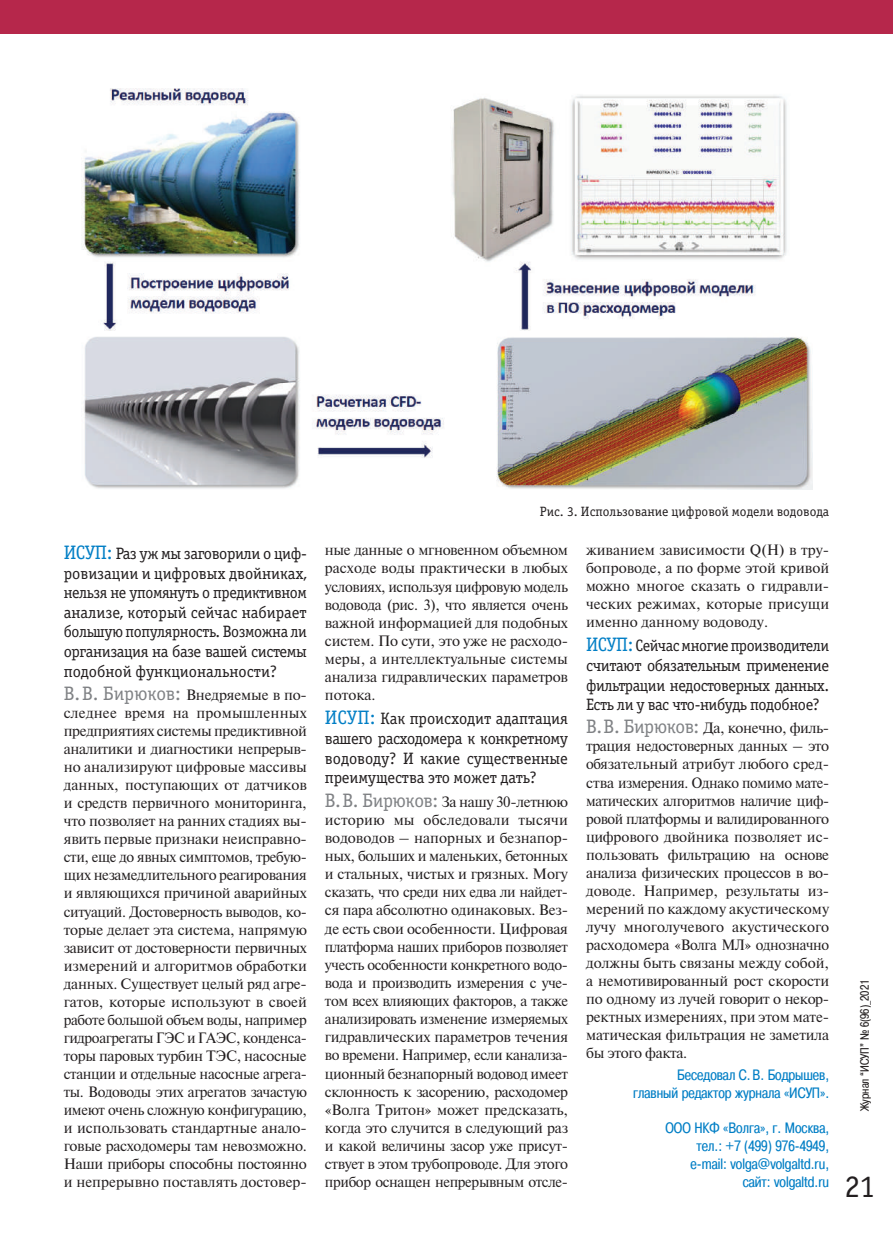
<style>
.page{position:relative;width:893px;height:1234px;background:#fff}
.page>*{position:absolute;margin:0;border:0;box-sizing:border-box;transform-origin:0 0}
.t1{font:31.5px "Officina Serif Book C";color:#231f20}
.t2{font:16.5px/19.5px "Officina Serif Book C";letter-spacing:-.02em;color:#231f20;text-align:justify}
.t3{font:15px/18px "Newton";letter-spacing:-.01em;color:#231f20;text-align:justify}
.t4{font:15px/18px "Pragmatica Cond C";color:#007ec5;text-align:right}
.t5{font:13.5px "Officina Serif Book C";color:#231f20}
.t6{font:12px "Pragmatica Cond C";color:#231f20}
.s1{font-size:19.5px;color:#007ec5}
.s2{font-family:"Officina Serif Book C";font-size:19.5px;color:#808285}
</style>
<div class="page">
<div style="left:0;top:0;width:893px;height:34px;background:#b6274b"></div>
<img style="left:81px;top:88px;width:731px;height:401px">
<p class="t2" style="left:64px;top:544px;width:245px"><span class="s1">ИСУП:</span> Раз уж мы заговорили о циф&shy;ровизации и цифровых двойниках, нельзя не упомянуть о предиктивном анализе, который сейчас набирает большую популярность. Возможна ли организация на базе вашей системы подобной функциональности?</p>
<p class="t3" style="left:64px;top:685px;width:245px"><span class="s2">В.В. Бирюков:</span> Внедряемые в по&shy;следнее время на промышленных предприятиях системы предиктивной аналитики и диагностики непрерыв&shy;но анализируют цифровые массивы данных, поступающих от датчиков и средств первичного мониторинга, что позволяет на ранних стадиях вы&shy;явить первые признаки неисправно&shy;сти, еще до явных симптомов, требую&shy;щих незамедлительного реагирования и являющихся причиной аварийных ситуаций. Достоверность выводов, ко&shy;торые делает эта система, напрямую зависит от достоверности первичных измерений и алгоритмов обработки данных. Существует целый ряд агре&shy;гатов, которые используют в своей работе большой объем воды, например гидроагрегаты ГЭС и ГАЭС, конденса&shy;торы паровых турбин ТЭС, насосные станции и отдельные насосные агрега&shy;ты. Водоводы этих агрегатов зачастую имеют очень сложную конфигурацию, и использовать стандартные анало&shy;говые расходомеры там невозможно.<br>Наши приборы способны постоянно и непрерывно поставлять достовер-</p>
<p class="t5" style="left:540px;top:504px;width:291px">Рис. 3. Использование цифровой модели водовода</p>
<p class="t3" style="left:325px;top:540px;width:245px">ные данные о мгновенном объемном расходе воды практически в любых условиях, используя цифровую модель водовода (рис. 3), что является очень важной информацией для подобных систем. По сути, это уже не расходо&shy;меры, а интеллектуальные системы анализа гидравлических параметров потока.</p>
<p class="t2" style="left:325px;top:709px;width:245px"><span class="s1">ИСУП:</span> Как происходит адаптация вашего расходомера к конкретному водоводу? И какие существенные преимущества это может дать?</p>
<p class="t3" style="left:325px;top:791px;width:245px"><span class="s2">В.В. Бирюков:</span> За нашу 30‑летнюю историю мы обследовали тысячи водоводов – напорных и безнапор&shy;ных, больших и маленьких, бетонных и стальных, чистых и грязных. Могу сказать, что среди них едва ли найдет&shy;ся пара абсолютно одинаковых. Вез&shy;де есть свои особенности. Цифровая платформа наших приборов позволяет учесть особенности конкретного водо&shy;вода и производить измерения с уче&shy;том всех влияющих факторов, а также анализировать изменение измеряемых гидравлических параметров течения во времени. Например, если канализа&shy;ционный безнапорный водовод имеет склонность к засорению, расходомер «Волга Тритон» может предсказать, когда это случится в следующий раз и какой величины засор уже присут&shy;ствует в этом трубопроводе. Для этого прибор оснащен непрерывным отсле-</p>
<p class="t3" style="left:586px;top:540px;width:245px">живанием зависимости Q(H) в тру&shy;бопроводе, а по форме этой кривой можно многое сказать о гидравли&shy;ческих режимах, которые присущи именно данному водоводу.</p>
<p class="t2" style="left:586px;top:636px;width:245px"><span class="s1">ИСУП:</span> Сейчас многие производители считают обязательным применение фильтрации недостоверных данных.<br>Есть ли у вас что-нибудь подобное?</p>
<p class="t3" style="left:586px;top:718px;width:245px"><span class="s2">В.В. Бирюков:</span> Да, конечно, филь&shy;трация недостоверных данных – это обязательный атрибут любого сред&shy;ства измерения. Однако помимо мате&shy;матических алгоритмов наличие циф&shy;ровой платформы и валидированного цифрового двойника позволяет ис&shy;пользовать фильтрацию на основе анализа физических процессов в во&shy;доводе. Например, результаты из&shy;мерений по каждому акустическому лучу многолучевого акустического расходомера «Волга МЛ» однозначно должны быть связаны между собой, а немотивированный рост скорости по одному из лучей говорит о некор&shy;ректных измерениях, при этом мате&shy;матическая фильтрация не заметила бы этого факта.</p>
<p class="t4" style="left:633px;top:1065px;width:197px">Беседовал С.В. Бодрышев, главный редактор журнала «ИСУП».</p>
<p class="t4" style="left:665px;top:1118px;width:165px">ООО НКФ «Волга», г. Москва, тел.: +7 (499) 976‑4949, e‑mail: volga@volgaltd.ru, сайт: volgaltd.ru</p>
<p class="t6" style="left:858px;top:1110px;width:133px;rotate:-90deg">Журнал “ИСУП” № 6(96)_2021</p>
<h1 class="t1" style="left:844px;top:1168px;width:32px">21</h1>
</div>
